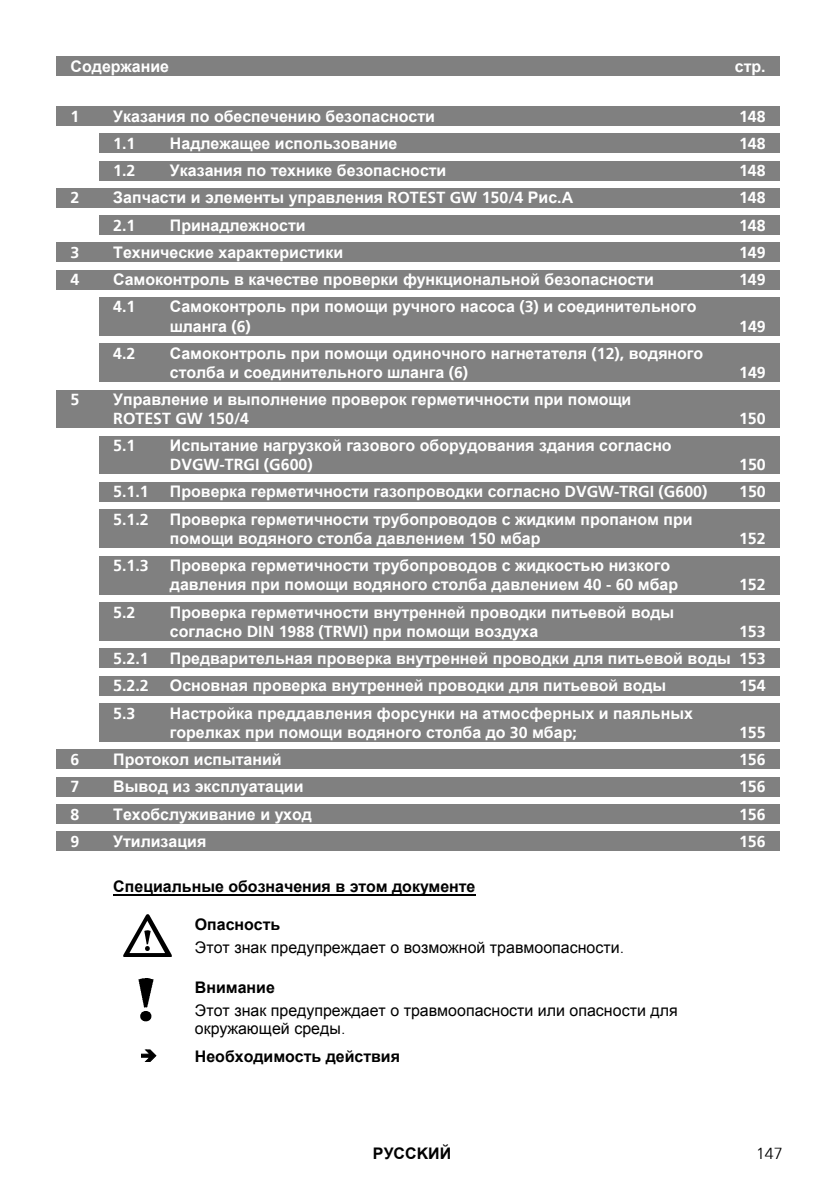
<style>
.page{position:relative;width:839px;height:1191px;background:#fff}
.page>*{position:absolute;margin:0;border:0;box-sizing:border-box;transform-origin:0 0}
.t1{font:700 16px/19.2px "Arial";color:#fff}
.t2{font:300 16px "Frutiger 45";color:#fff}
.t3{font:16px/23.2px "Arial";color:#000}
.t4{font:700 16px "Arial";color:#000}
.t5{font:300 16px "Frutiger 45";color:#000}
.s1{font-family:"Frutiger 45";font-weight:300}
.s2{font-weight:700}
</style>
<div class="page">
<div style="left:56px;top:57px;width:723px;height:19px;background:#808080"></div>
<div style="left:56px;top:106px;width:723px;height:20px;background:#808080"></div>
<div style="left:99px;top:134px;width:680px;height:19px;background:#808080"></div>
<div style="left:99px;top:161px;width:680px;height:19px;background:#808080"></div>
<div style="left:56px;top:188px;width:723px;height:19px;background:#808080"></div>
<div style="left:99px;top:215px;width:680px;height:20px;background:#808080"></div>
<div style="left:56px;top:243px;width:723px;height:19px;background:#808080"></div>
<div style="left:56px;top:270px;width:723px;height:19px;background:#808080"></div>
<div style="left:99px;top:297px;width:680px;height:19px;background:#808080"></div>
<div style="left:99px;top:316px;width:680px;height:20px;background:#808080"></div>
<div style="left:99px;top:344px;width:680px;height:19px;background:#808080"></div>
<div style="left:99px;top:363px;width:680px;height:19px;background:#808080"></div>
<div style="left:56px;top:390px;width:723px;height:19px;background:#808080"></div>
<div style="left:56px;top:409px;width:723px;height:19px;background:#808080"></div>
<div style="left:99px;top:436px;width:680px;height:19px;background:#808080"></div>
<div style="left:99px;top:455px;width:680px;height:19px;background:#808080"></div>
<div style="left:99px;top:482px;width:680px;height:19px;background:#808080"></div>
<div style="left:99px;top:509px;width:680px;height:20px;background:#808080"></div>
<div style="left:99px;top:529px;width:680px;height:19px;background:#808080"></div>
<div style="left:99px;top:556px;width:680px;height:19px;background:#808080"></div>
<div style="left:99px;top:575px;width:680px;height:19px;background:#808080"></div>
<div style="left:99px;top:602px;width:680px;height:19px;background:#808080"></div>
<div style="left:99px;top:621px;width:680px;height:20px;background:#808080"></div>
<div style="left:99px;top:649px;width:680px;height:19px;background:#808080"></div>
<div style="left:99px;top:676px;width:680px;height:19px;background:#808080"></div>
<div style="left:99px;top:703px;width:680px;height:19px;background:#808080"></div>
<div style="left:99px;top:722px;width:680px;height:20px;background:#808080"></div>
<div style="left:56px;top:750px;width:723px;height:19px;background:#808080"></div>
<div style="left:56px;top:777px;width:723px;height:19px;background:#808080"></div>
<div style="left:56px;top:804px;width:723px;height:19px;background:#808080"></div>
<div style="left:56px;top:831px;width:723px;height:20px;background:#808080"></div>
<hr style="left:113px;top:894px;width:362px;height:2px;background:#000">
<img style="left:123px;top:915px;width:49px;height:42px">
<img style="left:139px;top:978px;width:15px;height:43px">
<p class="t1" style="left:71px;top:57px;width:100px">Содержание</p>
<p class="t1" style="left:735px;top:57px;width:32px">стр<span class="s1">.</span></p>
<p class="t2" style="left:71px;top:107px;width:10px">1</p>
<p class="t1" style="left:113px;top:107px;width:323px">Указания по обеспечению безопасности</p>
<p class="t2" style="left:739px;top:107px;width:28px">148</p>
<p class="t2" style="left:113px;top:134px;width:24px">1.1</p>
<p class="t1" style="left:170px;top:134px;width:229px">Надлежащее использование</p>
<p class="t2" style="left:739px;top:134px;width:28px">148</p>
<p class="t2" style="left:113px;top:161px;width:24px">1.2</p>
<p class="t1" style="left:170px;top:161px;width:278px">Указания по технике безопасности</p>
<p class="t2" style="left:739px;top:161px;width:28px">148</p>
<p class="t2" style="left:71px;top:188px;width:10px">2</p>
<p class="t1" style="left:113px;top:188px;width:461px">Запчасти и элементы управления <span class="s1">ROTEST GW 150/4</span> Рис<span class="s1">.A</span></p>
<p class="t2" style="left:739px;top:188px;width:28px">148</p>
<p class="t2" style="left:113px;top:216px;width:24px">2.1</p>
<p class="t1" style="left:170px;top:215px;width:137px">Принадлежности</p>
<p class="t2" style="left:739px;top:216px;width:28px">148</p>
<p class="t2" style="left:71px;top:243px;width:10px">3</p>
<p class="t1" style="left:113px;top:243px;width:231px">Технические характеристики</p>
<p class="t2" style="left:739px;top:243px;width:28px">149</p>
<p class="t2" style="left:71px;top:270px;width:10px">4</p>
<p class="t1" style="left:113px;top:270px;width:542px">Самоконтроль в качестве проверки функциональной безопасности</p>
<p class="t2" style="left:739px;top:270px;width:28px">149</p>
<p class="t2" style="left:113px;top:297px;width:24px">4.1</p>
<p class="t1" style="left:170px;top:297px;width:528px">Самоконтроль при помощи ручного насоса <span class="s1">(3)</span> и соединительного шланга <span class="s1">(6)</span></p>
<p class="t2" style="left:739px;top:317px;width:28px">149</p>
<p class="t2" style="left:113px;top:344px;width:24px">4.2</p>
<p class="t1" style="left:170px;top:344px;width:535px">Самоконтроль при помощи одиночного нагнетателя <span class="s1">(12),</span> водяного столба и соединительного шланга <span class="s1">(6)</span></p>
<p class="t2" style="left:739px;top:363px;width:28px">149</p>
<p class="t2" style="left:71px;top:390px;width:10px">5</p>
<p class="t1" style="left:113px;top:390px;width:519px">Управление и выполнение проверок герметичности при помощи</p>
<p class="t2" style="left:113px;top:409px;width:137px">ROTEST GW 150/4</p>
<p class="t2" style="left:739px;top:409px;width:28px">150</p>
<p class="t2" style="left:113px;top:436px;width:24px">5.1</p>
<p class="t1" style="left:170px;top:436px;width:503px">Испытание нагрузкой газового оборудования здания согласно</p>
<p class="t2" style="left:170px;top:455px;width:144px">DVGW-TRGI (G600)</p>
<p class="t2" style="left:739px;top:455px;width:28px">150</p>
<p class="t2" style="left:113px;top:482px;width:37px">5.1.1</p>
<p class="t1" style="left:170px;top:482px;width:539px">Проверка герметичности газопроводки согласно <span class="s1">DVGW-TRGI (G600)</span></p>
<p class="t2" style="left:739px;top:482px;width:28px">150</p>
<p class="t2" style="left:113px;top:510px;width:37px">5.1.2</p>
<p class="t1" style="left:170px;top:509px;width:524px">Проверка герметичности трубопроводов с жидким пропаном при помощи водяного столба давлением <span class="s1">150</span> мбар</p>
<p class="t2" style="left:739px;top:529px;width:28px">152</p>
<p class="t2" style="left:113px;top:556px;width:37px">5.1.3</p>
<p class="t1" style="left:170px;top:556px;width:509px">Проверка герметичности трубопроводов с жидкостью низкого давления при помощи водяного столба давлением <span class="s1">40 - 60</span> мбар</p>
<p class="t2" style="left:113px;top:603px;width:24px">5.2</p>
<p class="t1" style="left:170px;top:602px;width:505px">Проверка герметичности внутренней проводки питьевой воды согласно <span class="s1">DIN 1988 (TRWI)</span> при помощи воздуха</p>
<p class="t2" style="left:739px;top:575px;width:28px">152</p>
<p class="t2" style="left:739px;top:622px;width:28px">153</p>
<p class="t2" style="left:113px;top:649px;width:37px">5.2.1</p>
<p class="t1" style="left:170px;top:649px;width:597px">Предварительная проверка внутренней проводки для питьевой воды <span class="s1">153</span></p>
<p class="t2" style="left:113px;top:676px;width:37px">5.2.2</p>
<p class="t1" style="left:170px;top:676px;width:497px">Основная проверка внутренней проводки для питьевой воды</p>
<p class="t2" style="left:739px;top:676px;width:28px">154</p>
<p class="t2" style="left:113px;top:703px;width:24px">5.3</p>
<p class="t1" style="left:170px;top:703px;width:524px">Настройка преддавления форсунки на атмосферных и паяльных горелках при помощи водяного столба до <span class="s1">30</span> мбар<span class="s1">;</span></p>
<p class="t2" style="left:739px;top:723px;width:28px">155</p>
<p class="t2" style="left:71px;top:750px;width:10px">6</p>
<p class="t1" style="left:113px;top:750px;width:170px">Протокол испытаний</p>
<p class="t2" style="left:739px;top:750px;width:28px">156</p>
<p class="t2" style="left:71px;top:777px;width:10px">7</p>
<p class="t1" style="left:113px;top:777px;width:192px">Вывод из эксплуатации</p>
<p class="t2" style="left:739px;top:777px;width:28px">156</p>
<p class="t2" style="left:71px;top:804px;width:10px">8</p>
<p class="t1" style="left:113px;top:804px;width:200px">Техобслуживание и уход</p>
<p class="t2" style="left:739px;top:804px;width:28px">156</p>
<p class="t2" style="left:71px;top:832px;width:10px">9</p>
<p class="t1" style="left:113px;top:831px;width:95px">Утилизация</p>
<p class="t2" style="left:739px;top:832px;width:28px">156</p>
<p class="t4" style="left:113px;top:878px;width:363px">Специальные обозначения в этом документе</p>
<p class="t3" style="left:195px;top:913px;width:431px"><span class="s2">Опасность<br></span>Этот знак предупреждает о возможной травмоопасности<span class="s1">.</span></p>
<p class="t4" style="left:195px;top:978px;width:81px">Внимание</p>
<p class="t3" style="left:195px;top:1001px;width:484px;line-height:18.4px">Этот знак предупреждает о травмоопасности или опасности для окружающей среды<span class="s1">.</span></p>
<p class="t4" style="left:195px;top:1048px;width:207px">Необходимость действия</p>
<p class="t4" style="left:373px;top:1144px;width:80px">PУCCKИЙ</p>
<p class="t5" style="left:756px;top:1144px;width:28px">147</p>
</div>
